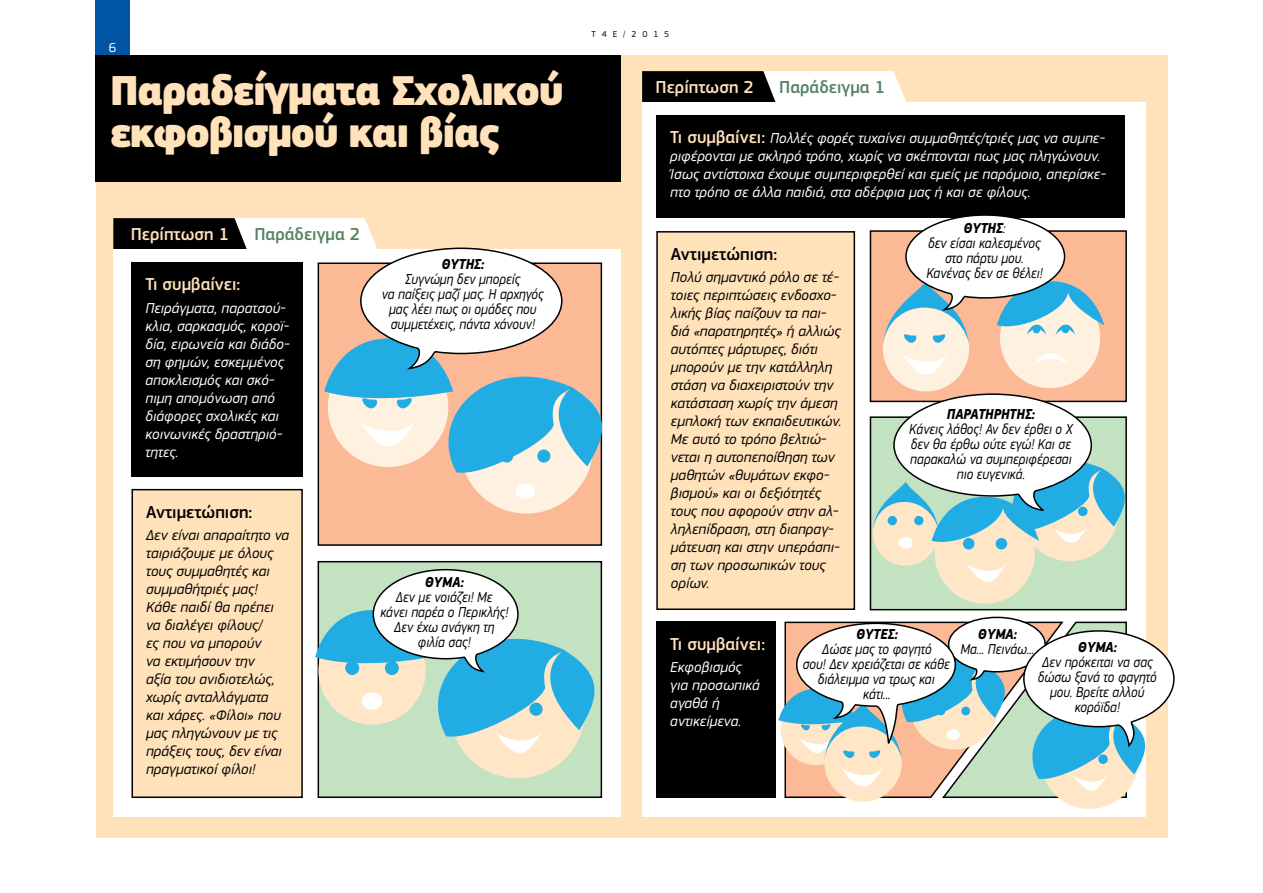
<style>
.page{position:relative;width:1263px;height:893px;background:#fff}
.page>*{position:absolute;margin:0;border:0;box-sizing:border-box;transform-origin:0 0}
.t1{font:900 43.5px "EC Square Sans Pro";letter-spacing:-.04em;color:#ffe1ba}
.t2{font:500 18px "EC Square Sans Pro";color:#ffe1ba}
.t3{font:500 18px "EC Square Sans Pro";color:#000}
.t4{font:500 18px "EC Square Sans Pro";color:#568263}
.t5{font:italic 15px/18px "EC Square Sans Pro";color:#000}
.t6{font:italic 15px/18px "EC Square Sans Pro";color:#fff}
.t7{font:italic 15px/15px "EC Square Sans Pro";color:#000;text-align:center;scale:.88 1}
.t8{font:italic 700 15px "EC Square Sans Pro";color:#000;scale:.88 1}
.t9{font:13.5px "EC Square Sans Pro";color:#fff}
.t10{font:9px "EC Square Sans Pro";letter-spacing:.66em;color:#000}
.s1{font-weight:500;font-style:normal;font-size:18px;color:#ffe1ba}
.s2{font-weight:700}
</style>
<div class="page">
<div style="left:96px;top:0;width:34px;height:60px;background:#0054a4"></div>
<div style="left:96px;top:55px;width:1071px;height:783px;background:#ffe1ba"></div>
<svg style="left:642px;top:71px;width:264px;height:31px;background:#848382"></svg>
<div style="left:113px;top:249px;width:507px;height:567px;background:#fff"></div>
<div style="left:642px;top:102px;width:503px;height:714px;background:#fff"></div>
<div style="left:318px;top:562px;width:283px;height:235px;background:#c3e2c1"></div>
<div style="left:318px;top:561px;width:284px;height:237px;border:2px solid #000"></div>
<div style="left:870px;top:417px;width:256px;height:193px;background:#c3e2c1"></div>
<div style="left:870px;top:416px;width:257px;height:194px;border:2px solid #000"></div>
<div style="left:96px;top:55px;width:525px;height:127px;background:#000"></div>
<div style="left:656px;top:115px;width:469px;height:103px;background:#000"></div>
<div style="left:656px;top:622px;width:119px;height:176px;background:#000"></div>
<div style="left:132px;top:490px;width:170px;height:307px;background:#ffe1ba"></div>
<div style="left:131px;top:489px;width:172px;height:309px;border:2px solid #000"></div>
<div style="left:657px;top:232px;width:197px;height:377px;background:#ffe1ba"></div>
<div style="left:656px;top:231px;width:199px;height:379px;border:2px solid #000"></div>
<div style="left:318px;top:263px;width:283px;height:282px;background:#fbb995"></div>
<div style="left:460px;top:380px;width:133px;height:134px;background:#fff1e0;border-radius:50%"></div>
<svg style="left:113px;top:218px;width:490px;height:259px"></svg>
<div style="left:516px;top:483px;width:19px;height:16px;background:#fff;border-radius:50%"></div>
<div style="left:500px;top:449px;width:13px;height:14px;background:#21ade3;border-radius:50%"></div>
<div style="left:537px;top:449px;width:13px;height:14px;background:#21ade3;border-radius:50%"></div>
<svg style="left:315px;top:568px;width:288px;height:202px"></svg>
<div style="left:873px;top:500px;width:65px;height:66px;background:#ffe6c7;border-radius:50%"></div>
<div style="left:935px;top:503px;width:100px;height:101px;background:#ffe6c7;border-radius:50%"></div>
<svg style="left:873px;top:215px;width:254px;height:341px"></svg>
<svg style="left:967px;top:563px;width:40px;height:19px"></svg>
<div style="left:963px;top:538px;width:11px;height:11px;background:#21ade3;border-radius:50%"></div>
<div style="left:996px;top:538px;width:11px;height:11px;background:#21ade3;border-radius:50%"></div>
<svg style="left:778px;top:616px;width:397px;height:187px"></svg>
<p class="t9" style="left:109px;top:40px;width:9px">6</p>
<p class="t10" style="left:591px;top:28px;width:79px">T4E/2015</p>
<h1 class="t1" style="left:110px;top:63px;width:456px">Παραδείγματα Σχολικού</h1>
<p class="t2" style="left:655px;top:76px;width:100px">Περίπτωση 2</p>
<p class="t4" style="left:779px;top:76px;width:107px">Παράδειγμα 1</p>
<h1 class="t1" style="left:110px;top:106px;width:391px">εκφοβισμού και βίας</h1>
<p class="t6" style="left:670px;top:130px;width:437px"><span class="s1">Τι συμβαίνει:</span> Πολλές φορές τυχαίνει συμμαθητές/τριές μας να συμπε&shy;ριφέρονται με σκληρό τρόπο, χωρίς να σκέπτονται πως μας πληγώνουν.<br>Ίσως αντίστοιχα έχουμε συμπεριφερθεί και εμείς με παρόμοιο, απερίσκε&shy;πτο τρόπο σε άλλα παιδιά, στα αδέρφια μας ή και σε φίλους.</p>
<p class="t2" style="left:131px;top:223px;width:100px">Περίπτωση 1</p>
<p class="t4" style="left:254px;top:223px;width:107px">Παράδειγμα 2</p>
<p class="t2" style="left:145px;top:274px;width:96px">Τι συμβαίνει:</p>
<p class="t6" style="left:145px;top:299px;width:146px">Πειράγματα, παρατσού&shy;κλια, σαρκασμός, κοροϊ&shy;δία, ειρωνεία και διάδο&shy;ση φημών, εσκεμμένος αποκλεισμός και σκό&shy;πιμη απομόνωση από διάφορες σχολικές και κοινωνικές δραστηριό&shy;τητες.</p>
<p class="t3" style="left:146px;top:501px;width:108px">Αντιμετώπιση:</p>
<p class="t5" style="left:146px;top:526px;width:145px">Δεν είναι απαραίτητο να ταιριάζουμε με όλους τους συμμαθητές και συμμαθήτριές μας!<br>Κάθε παιδί θα πρέπει να διαλέγει φίλους/<br>ες που να μπορούν<br>να εκτιμήσουν την<br>αξία του ανιδιοτελώς, χωρίς ανταλλάγματα και χάρες. «Φίλοι» που μας πληγώνουν με τις πράξεις τους, δεν είναι πραγματικοί φίλοι!</p>
<p class="t8" style="left:441px;top:255px;width:50px">ΘΥΤΗΣ:</p>
<p class="t7" style="left:382px;top:272px;width:185px">Συγνώμη δεν μπορείς<br>να παίξεις μαζί μας. Η αρχηγός μας λέει πως οι ομάδες που συμμετέχεις, πάντα χάνουν!</p>
<p class="t8" style="left:425px;top:573px;width:46px">ΘΥΜΑ:</p>
<p class="t7" style="left:380px;top:589px;width:147px">Δεν με νοιάζει! Με<br>κάνει παρέα ο Περικλής!<br>Δεν έχω ανάγκη τη φιλία σας!</p>
<p class="t3" style="left:671px;top:243px;width:108px">Αντιμετώπιση:</p>
<p class="t5" style="left:671px;top:269px;width:172px">Πολύ σημαντικό ρόλο σε τέ&shy;τοιες περιπτώσεις ενδοσχο&shy;λικής βίας παίζουν τα παι&shy;διά «παρατηρητές» ή αλλιώς αυτόπτες μάρτυρες, διότι μπορούν με την κατάλληλη στάση να διαχειριστούν την κατάσταση χωρίς την άμεση εμπλοκή των εκπαιδευτικών.<br>Με αυτό το τρόπο βελτιώ&shy;νεται η αυτοπεποίθηση των μαθητών «θυμάτων εκφο&shy;βισμού» και οι δεξιότητές τους που αφορούν στην αλ&shy;ληλεπίδραση, στη διαπραγ&shy;μάτευση και στην υπεράσπι&shy;ση των προσωπικών τους ορίων.</p>
<p class="t7" style="left:926px;top:220px;width:134px"><span class="s2">ΘΥΤΗΣ</span>:<br>δεν είσαι καλεσμένος στο πάρτυ μου.<br>Κανένας δεν σε θέλει!</p>
<p class="t8" style="left:947px;top:405px;width:102px">ΠΑΡΑΤΗΡΗΤΗΣ:</p>
<p class="t7" style="left:909px;top:422px;width:187px">Κάνεις λάθος! Αν δεν έρθει ο Χ δεν θα έρθω ούτε εγώ! Και σε παρακαλώ να συμπεριφέρεσαι πιο ευγενικά.</p>
<p class="t2" style="left:670px;top:633px;width:96px">Τι συμβαίνει:</p>
<p class="t6" style="left:670px;top:658px;width:91px">Εκφοβισμός για προσωπικά αγαθά ή αντικείμενα.</p>
<p class="t8" style="left:978px;top:625px;width:46px">ΘΥΜΑ:</p>
<p class="t7" style="left:960px;top:642px;width:86px">Μα... Πεινάω...</p>
<p class="t8" style="left:856px;top:625px;width:49px">ΘΥΤΕΣ:</p>
<p class="t7" style="left:803px;top:642px;width:169px">Δώσε μας το φαγητό<br>σου! Δεν χρειάζεται σε κάθε διάλειμμα να τρως και κάτι...</p>
<p class="t8" style="left:1078px;top:638px;width:46px">ΘΥΜΑ:</p>
<p class="t7" style="left:1038px;top:654px;width:137px">Δεν πρόκειται να σας δώσω ξανά το φαγητό μου. Βρείτε αλλού κορόϊδα!</p>
</div>
